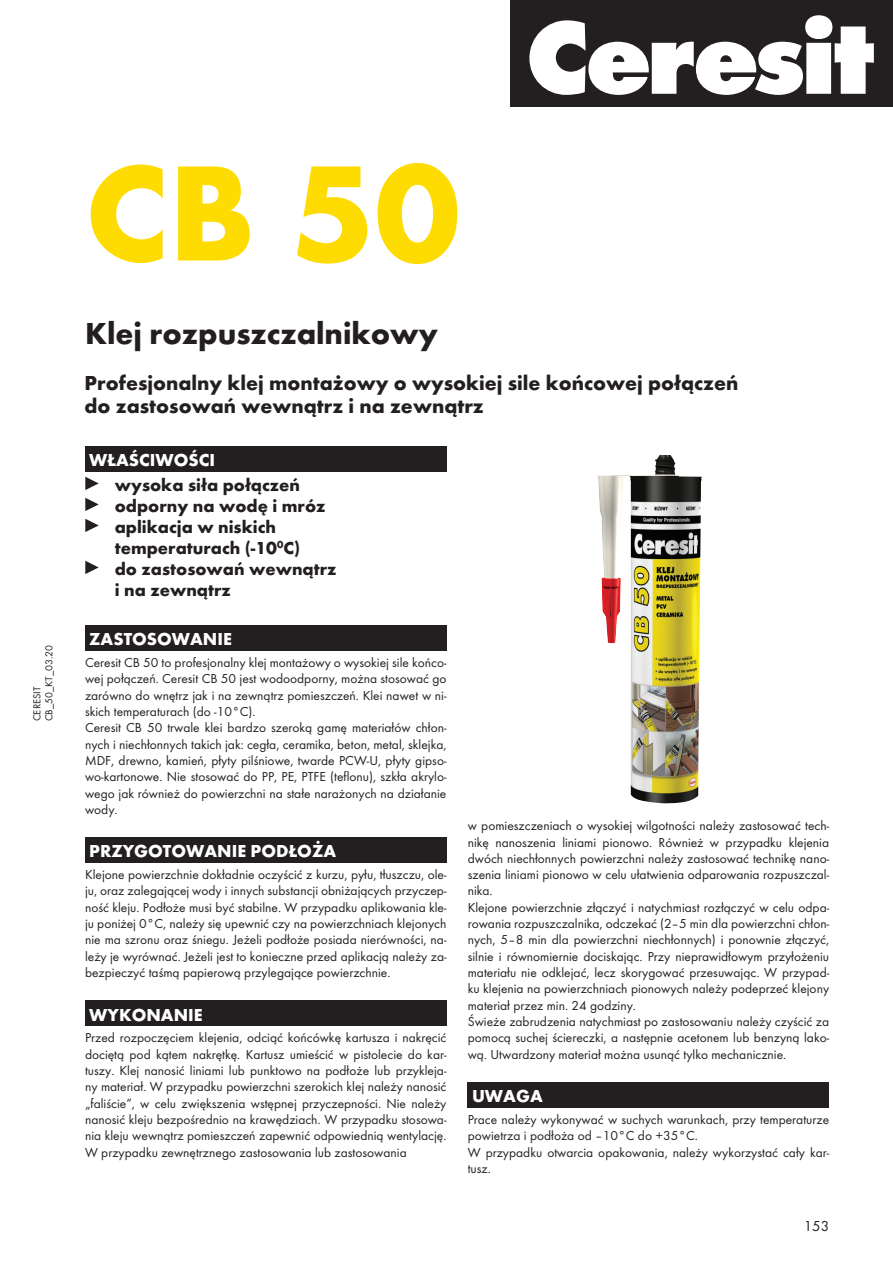
<style>
.page{position:relative;width:893px;height:1263px;background:#fff}
.page>*{position:absolute;margin:0;border:0;box-sizing:border-box;transform-origin:0 0}
.t1{font:700 141px "Futura TCE";color:#ffdc01}
._1_-_Tytul{font:700 31.5px "Futura TCE";color:#231f20}
._2_-_Podtytul{font:700 21px "Futura TCE";color:#231f20}
._3_-_Wlasciwosci{font:700 18px/21px "Futura TCE";color:#231f20}
.t2{font:700 18px "Futura TCE";color:#fff}
.t3{font:15px "Futura TCE";color:#231f20}
._4_-_Tekst_opisowy{font:13.5px/16.4px "Futura TCE";color:#231f20;text-align:justify}
.t4{font:10.5px "Futura TCE";color:#231f20}
</style>
<div class="page">
<div style="left:510px;top:0;width:383px;height:107px;background:#231f20"></div>
<svg style="left:529px;top:15px;width:345px;height:80px"></svg>
<div style="left:85px;top:446px;width:361px;height:26px;background:#231f20"></div>
<svg style="left:85px;top:477px;width:14px;height:13px"></svg>
<svg style="left:85px;top:498px;width:14px;height:13px"></svg>
<svg style="left:85px;top:519px;width:14px;height:13px"></svg>
<svg style="left:85px;top:561px;width:14px;height:13px"></svg>
<div style="left:85px;top:625px;width:361px;height:25px;background:#231f20"></div>
<div style="left:85px;top:837px;width:361px;height:26px;background:#231f20"></div>
<div style="left:85px;top:1000px;width:361px;height:26px;background:#231f20"></div>
<div style="left:468px;top:1082px;width:361px;height:26px;background:#231f20"></div>
<img style="left:596px;top:455px;width:106px;height:349px">
<p class="t4" style="left:43px;top:721px;width:78px;rotate:-90deg">CB_50_KT_03.20</p>
<p class="t4" style="left:31px;top:721px;width:36px;rotate:-90deg">CERESIT</p>
<p class="t1" style="left:85px;top:126px;width:376px">CB 50</p>
<p class="_1_-_Tytul" style="left:85px;top:314px;width:354px">Klej rozpuszczalnikowy</p>
<p class="_2_-_Podtytul" style="left:85px;top:370px;width:655px">Profesjonalny klej montażowy o wysokiej sile końcowej połączeń</p>
<p class="_2_-_Podtytul" style="left:85px;top:393px;width:401px">do zastosowań wewnątrz i na zewnątrz</p>
<p class="t2" style="left:89px;top:449px;width:127px">WŁAŚCIWOŚCI</p>
<p class="_3_-_Wlasciwosci" style="left:115px;top:474px;width:187px">wysoka siła połączeń</p>
<p class="_3_-_Wlasciwosci" style="left:115px;top:495px;width:212px">odporny na wodę i mróz</p>
<p class="_3_-_Wlasciwosci" style="left:115px;top:516px;width:187px">aplikacja w niskich temperaturach (-10<sup>0</sup>C)</p>
<p class="_3_-_Wlasciwosci" style="left:115px;top:558px;width:223px">do zastosowań wewnątrz i na zewnątrz</p>
<p class="t2" style="left:89px;top:628px;width:144px">ZASTOSOWANIE</p>
<p class="_4_-_Tekst_opisowy" style="left:85px;top:654px;width:363px">Ceresit CB 50 to profesjonalny klej montażowy o wysokiej sile końco&shy;wej połączeń. Ceresit CB 50 jest wodoodporny, można stosować go zarówno do wnętrz jak i na zewnątrz pomieszczeń. Klei nawet w ni&shy;skich temperaturach (do -10°C).</p>
<p class="_4_-_Tekst_opisowy" style="left:85px;top:719px;width:363px">Ceresit CB 50 trwale klei bardzo szeroką gamę materiałów chłon&shy;nych i niechłonnych takich jak: cegła, ceramika, beton, metal, sklejka, MDF, drewno, kamień, płyty pilśniowe, twarde PCW-U, płyty gipso&shy;wo-kartonowe. Nie stosować do PP, PE, PTFE (teflonu), szkła akrylo&shy;wego jak również do powierzchni na stałe narażonych na działanie wody.</p>
<p class="t2" style="left:89px;top:840px;width:248px">PRZYGOTOWANIE PODŁOŻA</p>
<p class="_4_-_Tekst_opisowy" style="left:85px;top:866px;width:363px">Klejone powierzchnie dokładnie oczyścić z kurzu, pyłu, tłuszczu, ole&shy;ju, oraz zalegającej wody i innych substancji obniżających przyczep&shy;ność kleju. Podłoże musi być stabilne. W przypadku aplikowania kle&shy;ju poniżej 0°C, należy się upewnić czy na powierzchniach klejonych nie ma szronu oraz śniegu. Jeżeli podłoże posiada nierówności, na&shy;leży je wyrównać. Jeżeli jest to konieczne przed aplikacją należy za&shy;bezpieczyć taśmą papierową przylegające powierzchnie.</p>
<p class="t2" style="left:89px;top:1003px;width:115px">WYKONANIE</p>
<p class="_4_-_Tekst_opisowy" style="left:85px;top:1030px;width:363px">Przed rozpoczęciem klejenia, odciąć końcówkę kartusza i nakręcić dociętą pod kątem nakrętkę. Kartusz umieścić w pistolecie do kar&shy;tuszy. Klej nanosić liniami lub punktowo na podłoże lub przykleja&shy;ny materiał. W przypadku powierzchni szerokich klej należy nanosić „faliście”, w celu zwiększenia wstępnej przyczepności. Nie należy nanosić kleju bezpośrednio na krawędziach. W przypadku stosowa&shy;nia kleju wewnątrz pomieszczeń zapewnić odpowiednią wentylację.<br>W przypadku zewnętrznego zastosowania lub zastosowania</p>
<p class="_4_-_Tekst_opisowy" style="left:468px;top:817px;width:363px">w pomieszczeniach o wysokiej wilgotności należy zastosować tech&shy;nikę nanoszenia liniami pionowo. Również w przypadku klejenia dwóch niechłonnych powierzchni należy zastosować technikę nano&shy;szenia liniami pionowo w celu ułatwienia odparowania rozpuszczal&shy;nika.</p>
<p class="_4_-_Tekst_opisowy" style="left:468px;top:899px;width:363px">Klejone powierzchnie złączyć i natychmiast rozłączyć w celu odpa&shy;rowania rozpuszczalnika, odczekać (2–5 min dla powierzchni chłon&shy;nych, 5–8 min dla powierzchni niechłonnych) i ponownie złączyć, silnie i równomiernie dociskając. Przy nieprawidłowym przyłożeniu materiału nie odklejać, lecz skorygować przesuwając. W przypad&shy;ku klejenia na powierzchniach pionowych należy podeprzeć klejony materiał przez min. 24 godziny.</p>
<p class="_4_-_Tekst_opisowy" style="left:468px;top:1013px;width:363px">Świeże zabrudzenia natychmiast po zastosowaniu należy czyścić za pomocą suchej ściereczki, a następnie acetonem lub benzyną lako&shy;wą. Utwardzony materiał można usunąć tylko mechanicznie.</p>
<p class="t2" style="left:472px;top:1085px;width:72px">UWAGA</p>
<p class="_4_-_Tekst_opisowy" style="left:468px;top:1111px;width:363px">Prace należy wykonywać w suchych warunkach, przy temperaturze powietrza i podłoża od –10°C do +35°C.</p>
<p class="_4_-_Tekst_opisowy" style="left:468px;top:1144px;width:363px">W przypadku otwarcia opakowania, należy wykorzystać cały kar&shy;tusz.</p>
<p class="t3" style="left:804px;top:1217px;width:27px">153</p>
</div>
